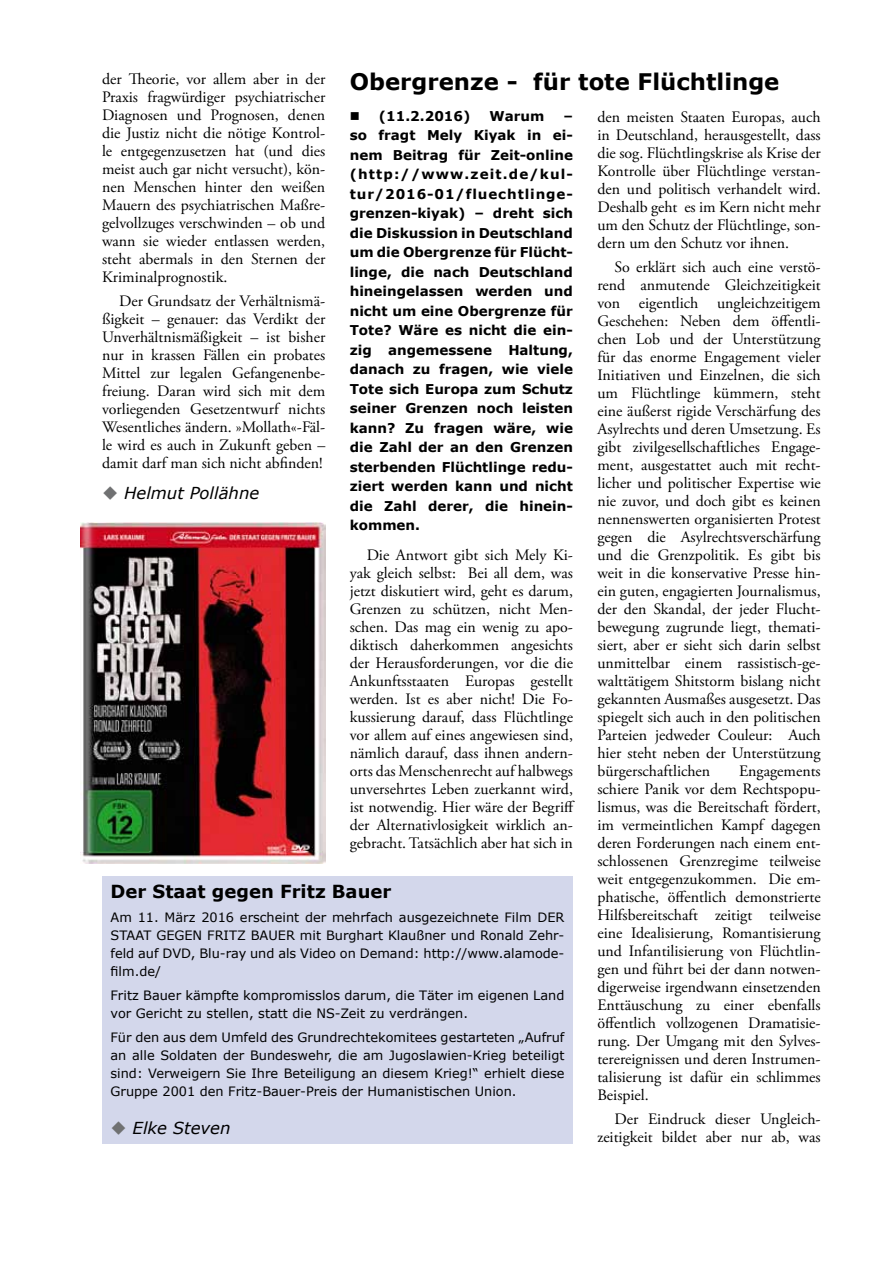
<style>
.page{position:relative;width:893px;height:1263px;background:#fff}
.page>*{position:absolute;margin:0;border:0;box-sizing:border-box;transform-origin:0 0}
.t1{font:700 22.8px "Verdana";color:#000}
.t2{font:700 18px "Verdana";color:#000}
.t3{font:italic 16.5px "Verdana";color:#000}
.t4{font:15.9px/18px "Adobe Garamond Pro";color:#000;text-align:justify}
.t5{font:700 13.5px/19.5px "Verdana";color:#000;text-align:justify}
.t6{font:12.9px/18px "Verdana";color:#000;text-align:justify}
.s1{color:#707172}
</style>
<div class="page">
<img style="left:80px;top:523px;width:245px;height:340px">
<div style="left:102px;top:876px;width:471px;height:268px;background:#d3d7eb"></div>
<h1 class="t1" style="left:350px;top:65px;width:431px">Obergrenze - für tote Flüchtlinge</h1>
<p class="t4" style="left:102px;top:70px;width:225px">der Theorie, vor allem aber in der Praxis fragwürdiger psychiatrischer Diagnosen und Prognosen, denen die Justiz nicht die nötige Kontrol&shy;le entgegenzusetzen hat (und dies meist auch gar nicht versucht), kön&shy;nen Menschen hinter den weißen Mauern des psychiatrischen Maßre&shy;gelvollzuges verschwinden – ob und wann sie wieder entlassen werden, steht abermals in den Sternen der Kriminalprognostik.</p>
<p class="t4" style="left:102px;top:292px;width:225px;text-indent:17px">Der Grundsatz der Verhältnismä&shy;ßigkeit – genauer: das Verdikt der Unverhältnismäßigkeit – ist bisher nur in krassen Fällen ein probates Mittel zur legalen Gefangenenbe&shy;freiung. Daran wird sich mit dem vorliegenden Gesetzentwurf nichts Wesentliches ändern. »Mollath«-Fäl&shy;le wird es auch in Zukunft geben – damit darf man sich nicht abfinden!</p>
<p class="t3" style="left:102px;top:482px;width:159px"><span class="s1">◆</span> Helmut Pollähne</p>
<p class="t4" style="left:597px;top:109px;width:225px">den meisten Staaten Europas, auch in Deutschland, herausgestellt, dass die sog. Flüchtlingskrise als Krise der Kontrolle über Flüchtlinge verstan&shy;den und politisch verhandelt wird.<br>Deshalb geht es im Kern nicht mehr um den Schutz der Flüchtlinge, son&shy;dern um den Schutz vor ihnen.</p>
<p class="t4" style="left:597px;top:259px;width:225px;text-indent:17px">So erklärt sich auch eine verstö&shy;rend anmutende Gleichzeitigkeit von eigentlich ungleichzeitigem Geschehen: Neben dem öffentli&shy;chen Lob und der Unterstützung für das enorme Engagement vieler Initiativen und Einzelnen, die sich um Flüchtlinge kümmern, steht eine äußerst rigide Verschärfung des Asylrechts und deren Umsetzung. Es gibt zivilgesellschaftliches Engage&shy;ment, ausgestattet auch mit recht&shy;licher und politischer Expertise wie nie zuvor, und doch gibt es keinen nennenswerten organisierten Protest gegen die Asylrechtsverschärfung und die Grenzpolitik. Es gibt bis weit in die konservative Presse hin&shy;ein guten, engagierten Journalismus, der den Skandal, der jeder Flucht&shy;bewegung zugrunde liegt, themati&shy;siert, aber er sieht sich darin selbst unmittelbar einem rassistisch-ge&shy;walttätigem Shitstorm bislang nicht gekannten Ausmaßes ausgesetzt. Das spiegelt sich auch in den politischen Parteien jedweder Couleur: Auch hier steht neben der Unterstützung bürgerschaftlichen</p>
<p class="t5" style="left:350px;top:106px;width:122px">■ (11.2.2016)</p>
<p class="t5" style="left:489px;top:106px;width:56px">Warum</p>
<p class="t5" style="left:350px;top:106px;width:225px;text-indent:214px">– so fragt Mely Kiyak in ei&shy;nem Beitrag für Zeit-online (http://www.zeit.de/kul&shy;tur/2016-01/fluechtlinge&shy;grenzen-kiyak) – dreht sich die Diskussion in Deutschland um die Obergrenze für Flücht&shy;linge, die nach Deutschland hineingelassen werden und nicht um eine Obergrenze für Tote? Wäre es nicht die ein&shy;zig angemessene Haltung, danach zu fragen, wie viele Tote sich Europa zum Schutz seiner Grenzen noch leisten kann? Zu fragen wäre, wie die Zahl der an den Grenzen sterbenden Flüchtlinge redu&shy;ziert werden kann und nicht die Zahl derer, die hinein&shy;kommen.</p>
<p class="t4" style="left:350px;top:547px;width:226px;text-indent:17px">Die Antwort gibt sich Mely Ki&shy;yak gleich selbst: Bei all dem, was jetzt diskutiert wird, geht es darum, Grenzen zu schützen, nicht Men&shy;schen. Das mag ein wenig zu apo&shy;diktisch daherkommen angesichts der Herausforderungen, vor die die Ankunftsstaaten Europas gestellt werden. Ist es aber nicht! Die Fo&shy;kussierung darauf, dass Flüchtlinge vor allem auf eines angewiesen sind, nämlich darauf, dass ihnen andern&shy;orts das Menschenrecht auf halbwegs unversehrtes Leben zuerkannt wird, ist notwendig. Hier wäre der Begriff der Alternativlosigkeit wirklich an&shy;gebracht. Tatsächlich aber hat sich in</p>
<p class="t4" style="left:597px;top:762px;width:225px;text-indent:142px">Engagements schiere Panik vor dem Rechtspopu&shy;lismus, was die Bereitschaft fördert, im vermeintlichen Kampf dagegen deren Forderungen nach einem ent&shy;schlossenen Grenzregime teilweise weit entgegenzukommen. Die em&shy;phatische, öffentlich demonstrierte Hilfsbereitschaft zeitigt teilweise eine Idealisierung, Romantisierung und Infantilisierung von Flüchtlin&shy;gen und führt bei der dann notwen&shy;digerweise irgendwann einsetzenden Enttäuschung zu einer ebenfalls öffentlich vollzogenen Dramatisie&shy;rung. Der Umgang mit den Sylves&shy;terereignissen und deren Instrumen&shy;talisierung ist dafür ein schlimmes Beispiel.</p>
<p class="t4" style="left:597px;top:1110px;width:225px;text-align:right">Der Eindruck dieser Ungleich&shy;zeitigkeit bildet aber nur ab, was</p>
<p class="t2" style="left:111px;top:879px;width:282px">Der Staat gegen Fritz Bauer</p>
<p class="t6" style="left:111px;top:908px;width:455px">Am 11. März 2016 erscheint der mehrfach ausgezeichnete Film DER STAAT GEGEN FRITZ BAUER mit Burghart Klaußner und Ronald Zehr&shy;feld auf DVD, Blu-ray und als Video on Demand: http://www.alamode&shy;film.de/</p>
<p class="t6" style="left:111px;top:986px;width:455px">Fritz Bauer kämpfte kompromisslos darum, die Täter im eigenen Land vor Gericht zu stellen, statt die NS-Zeit zu verdrängen.</p>
<p class="t6" style="left:111px;top:1028px;width:455px">Für den aus dem Umfeld des Grundrechtekomitees gestarteten „Aufruf an alle Soldaten der Bundeswehr, die am Jugoslawien-Krieg beteiligt sind: Verweigern Sie Ihre Beteiligung an diesem Krieg!“ erhielt diese Gruppe 2001 den Fritz-Bauer-Preis der Humanistischen Union.</p>
<p class="t3" style="left:111px;top:1116px;width:122px"><span class="s1">◆</span> Elke Steven</p>
</div>
